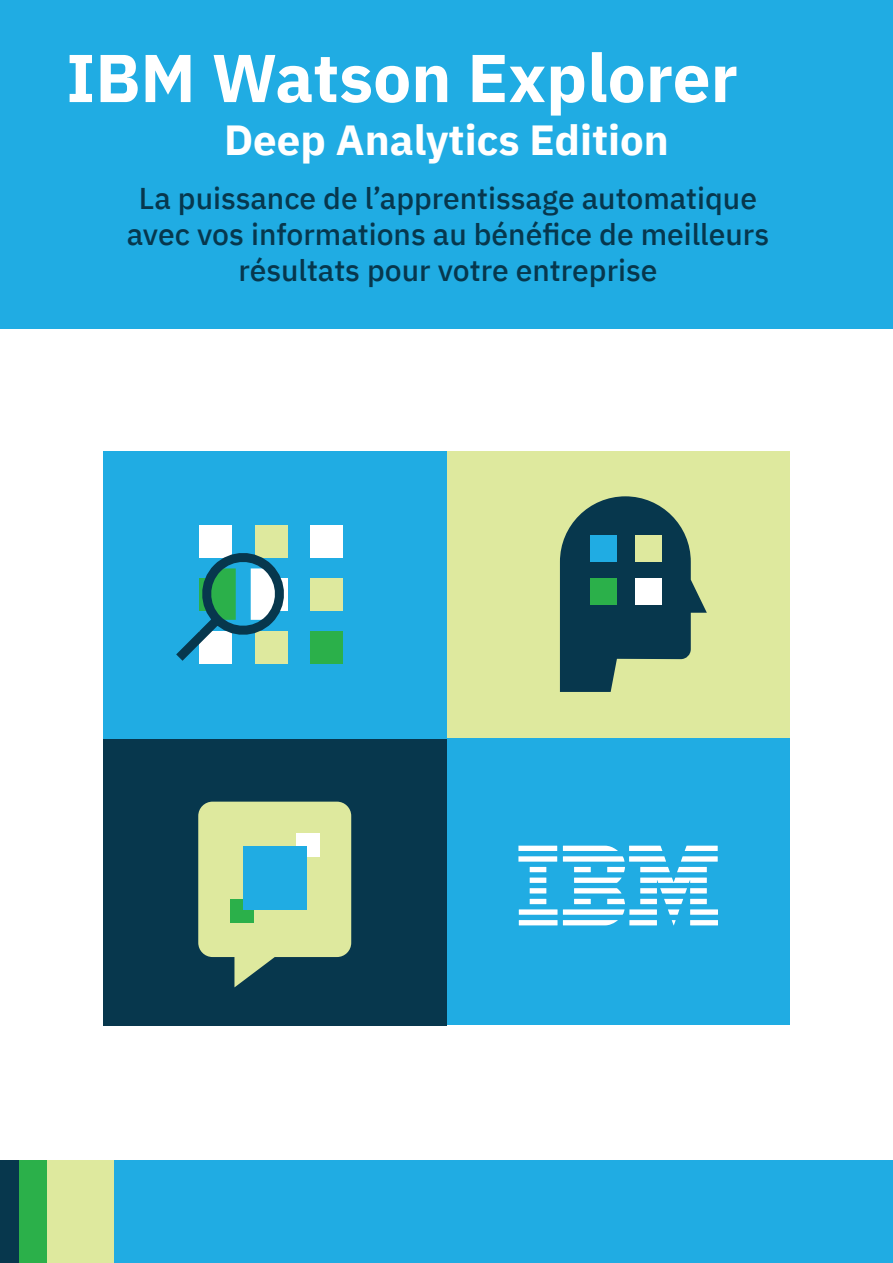
<style>
.page{position:relative;width:893px;height:1263px;background:#fff}
.page>*{position:absolute;margin:0;border:0;box-sizing:border-box;transform-origin:0 0}
.t1{font:700 67.5px "IBM Plex Sans";color:#fff}
.t2{font:700 42px "IBM Plex Sans";color:#fff}
.t3{font:500 30px/36px "IBM Plex Sans";color:#07374d;text-align:center}
</style>
<div class="page">
<div style="left:39px;top:1161px;width:75px;height:102px;background:#dee99e"></div>
<div style="left:15px;top:1161px;width:32px;height:102px;background:#2bb04a"></div>
<div style="left:0;top:1161px;width:19px;height:102px;background:#07374d"></div>
<div style="left:0;top:0;width:893px;height:328px;background:#20ace3"></div>
<div style="left:104px;top:451px;width:686px;height:573px;background:#20ace3"></div>
<div style="left:447px;top:451px;width:343px;height:286px;background:#dee99e"></div>
<div style="left:103px;top:451px;width:343px;height:286px;background:#20ace3"></div>
<div style="left:103px;top:739px;width:343px;height:287px;background:#07374d"></div>
<svg style="left:560px;top:496px;width:147px;height:196px"></svg>
<div style="left:590px;top:578px;width:26px;height:26px;background:#2bb04a"></div>
<div style="left:635px;top:578px;width:26px;height:26px;background:#fff"></div>
<div style="left:590px;top:535px;width:26px;height:26px;background:#20ace3"></div>
<div style="left:635px;top:535px;width:26px;height:26px;background:#dee99e"></div>
<svg style="left:198px;top:802px;width:153px;height:185px"></svg>
<div style="left:230px;top:899px;width:24px;height:24px;background:#2bb04a"></div>
<div style="left:296px;top:833px;width:24px;height:24px;background:#fff"></div>
<div style="left:243px;top:846px;width:64px;height:64px;background:#20ace3"></div>
<div style="left:310px;top:578px;width:33px;height:32px;background:#dee99e"></div>
<div style="left:199px;top:525px;width:33px;height:32px;background:#fff"></div>
<div style="left:255px;top:525px;width:32px;height:32px;background:#dee99e"></div>
<div style="left:310px;top:525px;width:33px;height:32px;background:#fff"></div>
<div style="left:310px;top:631px;width:33px;height:32px;background:#2bb04a"></div>
<svg style="left:176px;top:541px;width:112px;height:123px"></svg>
<svg style="left:690px;top:899px;width:28px;height:26px"></svg>
<svg style="left:519px;top:899px;width:138px;height:26px"></svg>
<svg style="left:563px;top:846px;width:155px;height:47px"></svg>
<svg style="left:518px;top:846px;width:39px;height:47px"></svg>
<svg style="left:664px;top:899px;width:19px;height:26px"></svg>
<div style="left:114px;top:1161px;width:779px;height:102px;background:#20ace3"></div>
<p class="t1" style="left:66px;top:24px;width:673px">IBM Watson Explorer</p>
<p class="t2" style="left:224px;top:107px;width:446px">Deep Analytics Edition</p>
<p class="t3" style="left:127px;top:178px;width:644px">La puissance de l’apprentissage automatique avec vos informations au bénéfice de meilleurs résultats pour votre entreprise</p>
</div>
